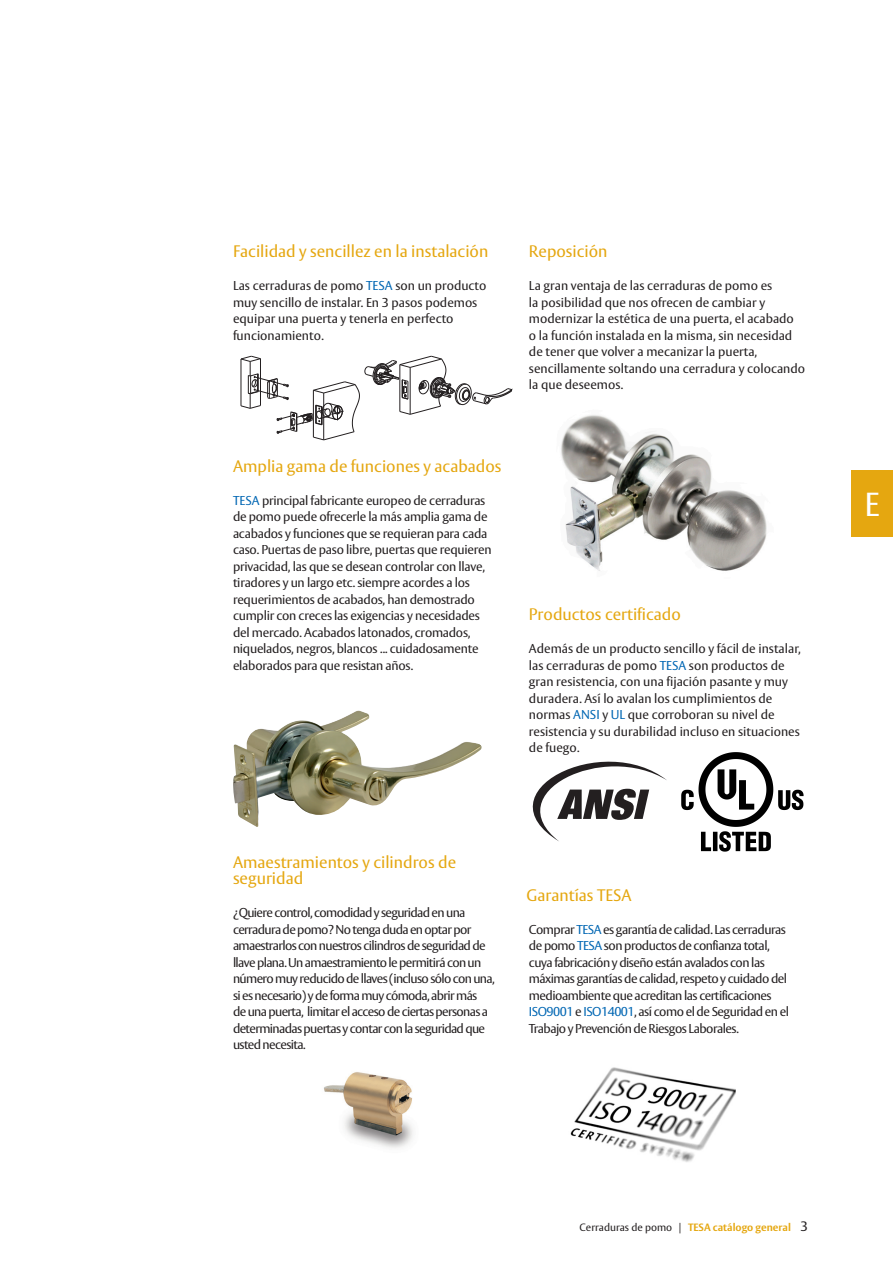
<style>
.page{position:relative;width:893px;height:1263px;background:#fff}
.page>*{position:absolute;margin:0;border:0;box-sizing:border-box;transform-origin:0 0}
.t1{font:33px "ASSA Vesta";color:#fff}
.AA_vesta_11_subtit{font:16.5px "ASSA Vesta";color:#e5a710}
.texts_menu{font:12.75px/16.5px "ASSA Vesta";color:#231f20}
.texts_menu-2{font:12.75px/16.5px "ASSA Vesta";letter-spacing:-.02em;color:#231f20}
.texts_menu-3{font:12.75px/16.5px "ASSA Vesta";letter-spacing:-.05em;color:#231f20}
.texts_menu-4{font:12.75px/16.5px "ASSA Vesta";letter-spacing:-.04em;color:#231f20}
.t2{font:700 10.5px "ASSA Vesta";color:#e5a710}
.s1{color:#0166b3}
.s2{font-weight:400;color:#231f20}
.s3{font-weight:400;font-size:13.5px;color:#231f20}
</style>
<div class="page">
<svg style="left:532px;top:761px;width:135px;height:80px"></svg>
<svg style="left:240px;top:355px;width:273px;height:86px"></svg>
<img style="left:324px;top:1072px;width:89px;height:76px">
<svg style="left:681px;top:752px;width:123px;height:100px"></svg>
<div style="left:851px;top:471px;width:42px;height:66px;background:#e5a710"></div>
<img style="left:570px;top:1067px;width:166px;height:95px">
<img style="left:561px;top:415px;width:206px;height:156px">
<img style="left:233px;top:710px;width:249px;height:117px">
<p class="AA_vesta_11_subtit" style="left:233px;top:241px;width:257px">Facilidad y sencillez en la instalación</p>
<p class="AA_vesta_11_subtit" style="left:529px;top:241px;width:80px">Reposición</p>
<p class="texts_menu" style="left:233px;top:278px;width:255px">Las cerraduras de pomo <span class="s1">TESA</span> son un producto muy sencillo de instalar. En 3 pasos podemos equipar una puerta y tenerla en perfecto funcionamiento.</p>
<p class="AA_vesta_11_subtit" style="left:233px;top:456px;width:270px">Amplia gama de funciones y acabados</p>
<p class="texts_menu-2" style="left:233px;top:492px;width:260px"><span class="s1">TESA</span> principal fabricante europeo de cerraduras de pomo puede ofrecerle la más amplia gama de acabados y funciones que se requieran para cada caso. Puertas de paso libre, puertas que requieren privacidad, las que se desean controlar con llave, tiradores y un largo etc. siempre acordes a los requerimientos de acabados, han demostrado cumplir con creces las exigencias y necesidades del mercado. Acabados latonados, cromados, niquelados, negros, blancos ... cuidadosamente elaborados para que resistan años.</p>
<p class="texts_menu" style="left:529px;top:278px;width:278px">La gran ventaja de las cerraduras de pomo es<br>la posibilidad que nos ofrecen de cambiar y modernizar la estética de una puerta, el acabado<br>o la función instalada en la misma, sin necesidad de tener que volver a mecanizar la puerta, sencillamente soltando una cerradura y colocando la que deseemos.</p>
<p class="AA_vesta_11_subtit" style="left:529px;top:604px;width:153px">Productos certificado</p>
<p class="texts_menu" style="left:529px;top:641px;width:273px">Además de un producto sencillo y fácil de instalar, las cerraduras de pomo <span class="s1">TESA</span> son productos de gran resistencia, con una fijación pasante y muy duradera. Así lo avalan los cumplimientos de normas <span class="s1">ANSI</span> y <span class="s1">UL</span> que corroboran su nivel de resistencia y su durabilidad incluso en situaciones de fuego.</p>
<p class="AA_vesta_11_subtit" style="left:233px;top:852px;width:225px">Amaestramientos y cilindros de</p>
<p class="AA_vesta_11_subtit" style="left:233px;top:868px;width:72px">seguridad</p>
<p class="texts_menu-3" style="left:233px;top:905px;width:263px">¿Quiere control, comodidad y seguridad en una cerradura de pomo? No tenga duda en optar por amaestrarlos con nuestros cilindros de seguridad de llave plana. Un amaestramiento le permitirá con un número muy reducido de llaves (incluso sólo con una, si es necesario) y de forma muy cómoda, abrir más<br>de una puerta, limitar el acceso de ciertas personas a determinadas puertas y contar con la seguridad que usted necesita.</p>
<p class="AA_vesta_11_subtit" style="left:526px;top:885px;width:107px">Garantías TESA</p>
<p class="texts_menu-4" style="left:529px;top:921px;width:262px">Comprar <span class="s1">TESA</span> es garantía de calidad. Las cerraduras de pomo <span class="s1">TESA</span> son productos de confianza total, cuya fabricación y diseño están avalados con las máximas garantías de calidad, respeto y cuidado del medioambiente que acreditan las certificaciones <span class="s1">ISO9001</span> e <span class="s1">ISO14001</span>, así como el de Seguridad en el Trabajo y Prevención de Riesgos Laborales.</p>
<h1 class="t1" style="left:864px;top:484px;width:17px">E</h1>
<p class="t2" style="left:580px;top:1220px;width:230px"><span class="s2">Cerraduras de pomo |</span> TESA catálogo general <span class="s3">3</span></p>
</div>
